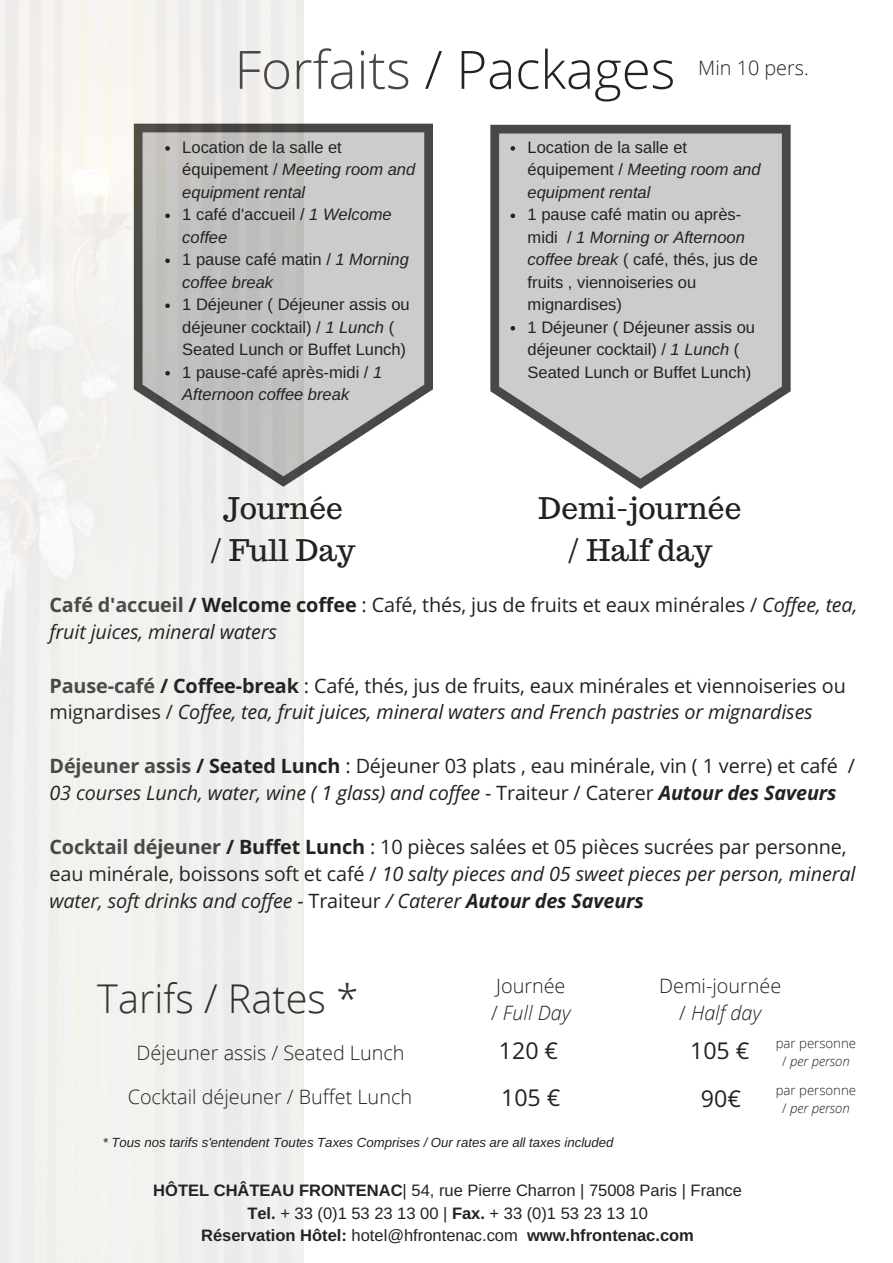
<style>
.page{position:relative;width:893px;height:1263px;background:#fff}
.page>*{position:absolute;margin:0;border:0;box-sizing:border-box;transform-origin:0 0}
.t1{font:300 52.95px "Open Sans";color:#222}
.t2{font:300 39.6px "Open Sans";color:#303030}
.t3{font:29.7px/41.5px "Trocchi";color:#222;text-align:center}
.t4{font:23.1px/47.2px "Open Sans";color:#222}
.t5{font:19.8px/27px "Open Sans";letter-spacing:-.005em;color:#222}
.t6{font:italic 19.8px/27px "Open Sans";letter-spacing:-.005em;color:#222}
.t7{font:300 19.8px/27px "Open Sans";color:#222}
.t8{font:16.5px/22.5px "Arimo";color:#222}
.t9{font:italic 16.5px/22.5px "Arimo";color:#222}
.t10{font:italic 13.2px "Arimo";color:#222}
.t11{font:300 13.2px/18px "Open Sans";color:#222;text-align:center}
.s1{color:#484848}
.s2{font-style:normal}
.s3{font-style:italic}
.s4{font-weight:700;color:#484848}
.s5{font-weight:700}
.s6{font-weight:700;font-style:normal;color:#484848}
.s7{font-weight:700;font-style:normal}
.s8{font-weight:700;font-style:italic}
</style>
<div class="page">
<svg style="left:303px;top:124px;width:130px;height:363px;fill:#ccc"></svg>
<svg style="left:490px;top:125px;width:300px;height:364px;background:#c7c7c7"></svg>
<svg style="left:510px;top:146px;width:5px;height:5px"></svg>
<svg style="left:510px;top:214px;width:5px;height:4px"></svg>
<svg style="left:510px;top:326px;width:5px;height:4px"></svg>
<img style="left:0;top:0;width:303px;height:1262px">
<svg style="left:165px;top:146px;width:5px;height:5px"></svg>
<svg style="left:165px;top:214px;width:5px;height:4px"></svg>
<svg style="left:165px;top:259px;width:5px;height:4px"></svg>
<svg style="left:165px;top:303px;width:5px;height:5px"></svg>
<svg style="left:165px;top:371px;width:5px;height:4px"></svg>
<h1 class="t1" style="left:234px;top:32px;width:442px"><span class="s1">Forfaits</span> / Packages</h1>
<p class="t7" style="left:698px;top:54px;width:112px">Min 10 pers.</p>
<p class="t9" style="left:182px;top:136px;width:234px"><span class="s2">Location de la salle et équipement /</span> Meeting room and equipment rental<br><span class="s2">1 café d'accueil /</span> 1 Welcome coffee<br><span class="s2">1 pause café matin /</span> 1 Morning coffee break</p>
<p class="t8" style="left:182px;top:293px;width:229px">1 Déjeuner ( Déjeuner assis ou déjeuner cocktail) / <span class="s3">1 Lunch</span> (<br>Seated Lunch or Buffet Lunch)<br>1 pause-café après-midi / <span class="s3">1<br>Afternoon coffee break</span></p>
<h3 class="t3" style="left:210px;top:488px;width:147px">Journée<br>/ Full Day</h3>
<p class="t8" style="left:527px;top:136px;width:234px">Location de la salle et équipement / <span class="s3">Meeting room and equipment rental</span></p>
<p class="t8" style="left:527px;top:203px;width:232px">1 pause café matin ou après&shy;midi / <span class="s3">1 Morning or Afternoon coffee break</span> ( café, thés, jus de fruits , viennoiseries ou mignardises)<br>1 Déjeuner ( Déjeuner assis ou déjeuner cocktail) / <span class="s3">1 Lunch</span> (<br>Seated Lunch or Buffet Lunch)</p>
<h3 class="t3" style="left:538px;top:488px;width:204px">Demi-journée / Half day</h3>
<p class="t5" style="left:49px;top:590px;width:809px"><span class="s4">Café d'accueil</span> <span class="s5">/ Welcome coffee</span> : Café, thés, jus de fruits et eaux minérales / <span class="s3">Coffee, tea, fruit juices, mineral waters</span></p>
<p class="t6" style="left:49px;top:671px;width:797px"><span class="s6">Pause-café</span> <span class="s7">/ Coffee-break</span> <span class="s2">: Café, thés, jus de fruits, eaux minérales et viennoiseries ou mignardises /</span> Coffee, tea, fruit juices, mineral waters and French pastries or mignardises</p>
<p class="t5" style="left:49px;top:752px;width:807px"><span class="s4">Déjeuner assis</span> <span class="s5">/ Seated Lunch</span> : Déjeuner 03 plats , eau minérale, vin ( 1 verre) et café /<br><span class="s3">03 courses Lunch, water, wine ( 1 glass) and coffee</span> - Traiteur / Caterer <span class="s8">Autour des Saveurs</span></p>
<p class="t5" style="left:49px;top:833px;width:807px"><span class="s4">Cocktail déjeuner</span> <span class="s5">/ Buffet Lunch</span> : 10 pièces salées et 05 pièces sucrées par personne, eau minérale, boissons soft et café / <span class="s3">10 salty pieces and 05 sweet pieces per person, mineral water, soft drinks and coffee -</span> Traiteur <span class="s3">/ Caterer</span> <span class="s8">Autour des Saveurs</span></p>
<h2 class="t2" style="left:97px;top:970px;width:262px">Tarifs / Rates *</h2>
<p class="t7" style="left:491px;top:971px;width:81px">Journée / <span class="s3">Full Day</span></p>
<p class="t7" style="left:659px;top:971px;width:124px;text-align:center">Demi-journée / <span class="s3">Half day</span></p>
<p class="t7" style="left:136px;top:1039px;width:270px">Déjeuner assis / Seated Lunch</p>
<h3 class="t4" style="left:499px;top:1026px;width:63px">120 €<br>105 €</h3>
<p class="t7" style="left:128px;top:1083px;width:286px">Cocktail déjeuner / Buffet Lunch</p>
<h3 class="t4" style="left:690px;top:1026px;width:61px">105 €</h3>
<h3 class="t4" style="left:700px;top:1075px;width:42px">90€</h3>
<p class="t11" style="left:775px;top:1033px;width:82px">par personne / <span class="s3">per person</span></p>
<p class="t11" style="left:775px;top:1081px;width:82px">par personne / <span class="s3">per person</span></p>
<p class="t10" style="left:103px;top:1135px;width:512px">* Tous nos tarifs s'entendent Toutes Taxes Comprises / Our rates are all taxes included</p>
<p class="t8" style="left:153px;top:1179px;width:590px;text-align:center"><span class="s5">HÔTEL CHÂTEAU FRONTENAC</span>| 54, rue Pierre Charron | 75008 Paris | France<br><span class="s5">Tel.</span> + 33 (0)1 53 23 13 00 | <span class="s5">Fax.</span> + 33 (0)1 53 23 13 10<br><span class="s5">Réservation Hôtel:</span> hotel@hfrontenac.com <span class="s5">www.hfrontenac.com</span></p>
</div>
